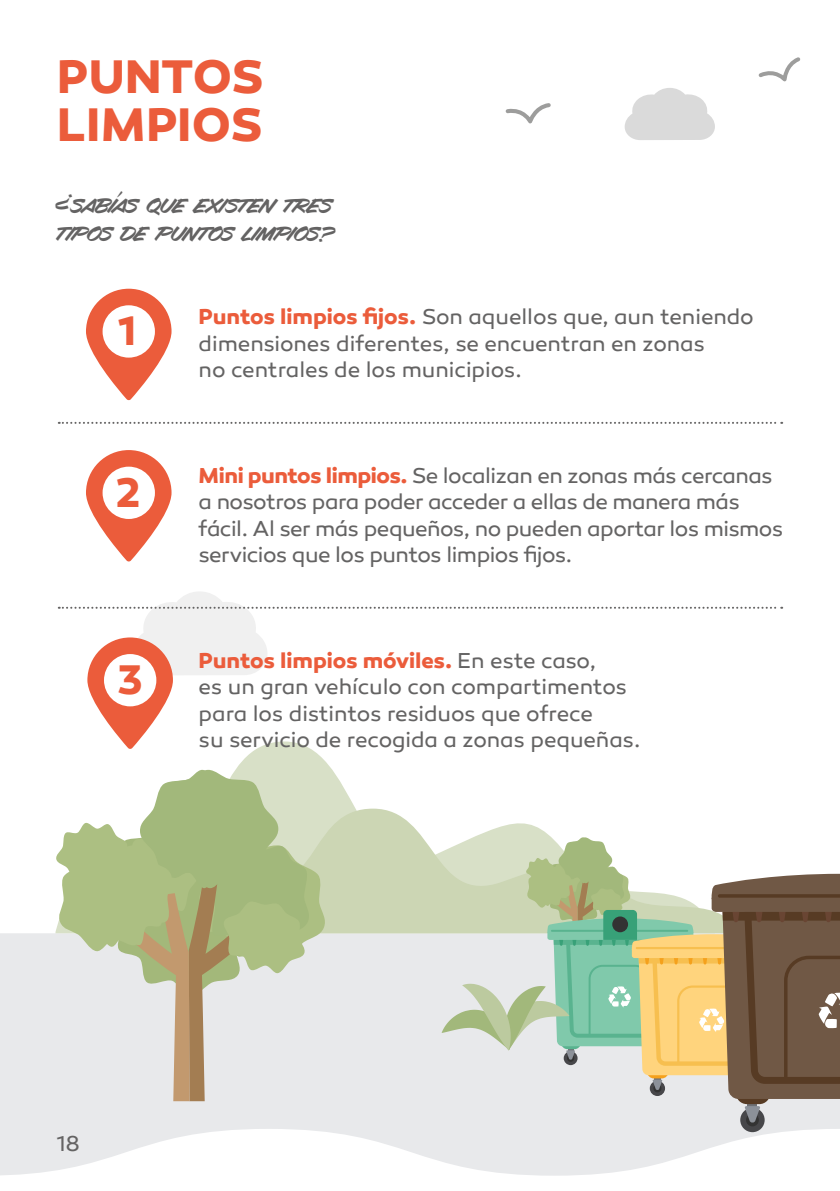
<style>
.page{position:relative;width:840px;height:1191px;background:#fff}
.page>*{position:absolute;margin:0;border:0;box-sizing:border-box;transform-origin:0 0}
.t1{font:700 48px/48px "Canaro";letter-spacing:.005em;color:#eb5c3b}
.t2{font:700 42.2px "Canaro";color:#eb5c3b}
.t3{font:28px/28px "Avalanche";letter-spacing:-.02em;color:#646363}
.t4{font:22px/26.4px "Canaro";letter-spacing:-.015em;color:#646363}
.s1{font-weight:700;color:#eb5c3b}
</style>
<div class="page">
<svg style="left:0;top:933px;width:839px;height:242px;fill:#e8e9eb"></svg>
<svg style="left:236px;top:749px;width:119px;height:59px;fill:#d8e0c7"></svg>
<svg style="left:327px;top:808px;width:224px;height:125px;fill:#ccd6b4"></svg>
<svg style="left:55px;top:769px;width:272px;height:332px;background:#cad0b4"></svg>
<svg style="left:59px;top:422px;width:722px;height:2px"></svg>
<svg style="left:86px;top:289px;width:85px;height:111px"></svg>
<div style="left:102px;top:305px;width:53px;height:52px;background:#fff;border-radius:50%"></div>
<svg style="left:86px;top:450px;width:85px;height:112px"></svg>
<div style="left:102px;top:466px;width:53px;height:53px;background:#fff;border-radius:50%"></div>
<svg style="left:59px;top:592px;width:722px;height:157px"></svg>
<div style="left:104px;top:654px;width:52px;height:52px;background:#fff;border-radius:50%"></div>
<div style="left:739px;top:1107px;width:25px;height:25px;background:#47474a;border-radius:50%"></div>
<svg style="left:745px;top:1113px;width:13px;height:13px"></svg>
<svg style="left:441px;top:837px;width:398px;height:285px;background:#bdbda5"></svg>
<svg style="left:624px;top:88px;width:90px;height:52px"></svg>
<svg style="left:505px;top:103px;width:46px;height:21px"></svg>
<svg style="left:758px;top:57px;width:43px;height:25px"></svg>
<h1 class="t1" style="left:57px;top:52px;width:208px">PUNTOS<br>LIMPIOS</h1>
<p class="t3" style="left:57px;top:190px;width:279px">¿Sabías que existen tres tipos de puntos limpios?</p>
<h2 class="t2" style="left:118px;top:305px;width:20px">1</h2>
<h2 class="t2" style="left:115px;top:466px;width:26px">2</h2>
<h2 class="t2" style="left:117px;top:653px;width:27px">3</h2>
<p class="t4" style="left:198px;top:304px;width:556px"><span class="s1">Puntos limpios fijos.</span> Son aquellos que, aun teniendo dimensiones diferentes, se encuentran en zonas<br>no centrales de los municipios.</p>
<p class="t4" style="left:198px;top:462px;width:585px"><span class="s1">Mini puntos limpios.</span> Se localizan en zonas más cercanas a nosotros para poder acceder a ellas de manera más fácil. Al ser más pequeños, no pueden aportar los mismos servicios que los puntos limpios fijos.</p>
<p class="t4" style="left:198px;top:647px;width:443px"><span class="s1">Puntos limpios móviles.</span> En este caso,<br>es un gran vehículo con compartimentos para los distintos residuos que ofrece<br>su servicio de recogida a zonas pequeñas.</p>
<p class="t4" style="left:57px;top:1130px;width:25px">18</p>
</div>
